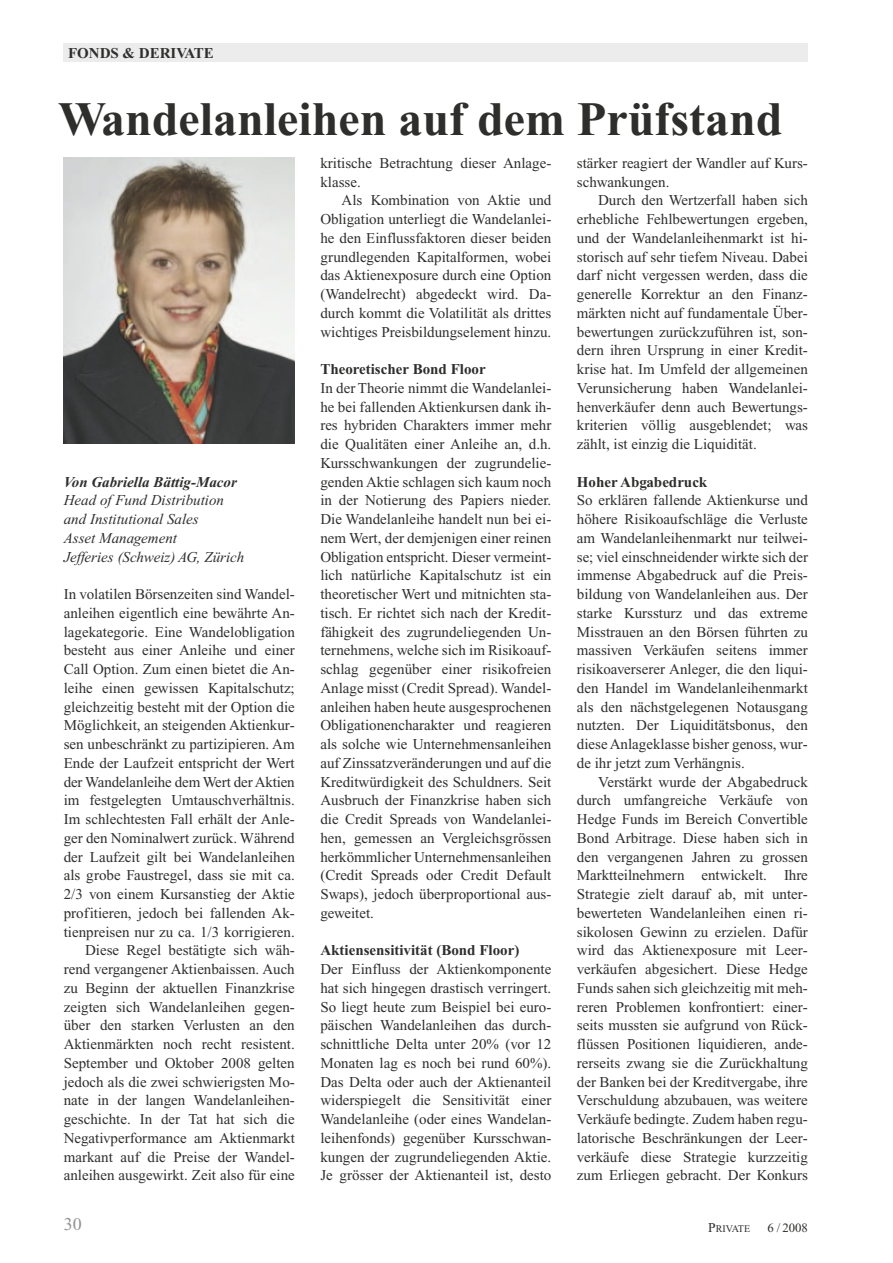
<style>
.page{position:relative;width:893px;height:1263px;background:#fff}
.page>*{position:absolute;margin:0;border:0;box-sizing:border-box;transform-origin:0 0}
.t1{font:700 48px "Times New Roman";color:#2e2e2d}
.t2{font:18px "Times New Roman";color:#919294}
.t3{font:15px/18.8px "Times New Roman";color:#2e2e2d;text-align:justify}
.t4{font:italic 15px/18.8px "Times New Roman";color:#2e2e2d}
.t5{font:700 15px "Times New Roman";color:#2e2e2d}
.t6{font:italic 700 15px "Times New Roman";color:#2e2e2d}
.t7{font:12.75px "Times New Roman";color:#2e2e2d}
.t8{font:10.2px "Times New Roman";color:#2e2e2d}
.s1{font-size:13.5px}
</style>
<div class="page">
<div style="left:64px;top:44px;width:744px;height:18px;background:#ececed"></div>
<img style="left:64px;top:158px;width:231px;height:285px">
<p class="t5" style="left:68px;top:48px;width:147px">XFONDS &amp; DERIVATE</p>
<h1 class="t1" style="left:58px;top:103px;width:726px">Wandelanleihen auf dem Prüfstand</h1>
<p class="t6" style="left:64px;top:477px;width:175px">Von Gabriella Bättig-Macor</p>
<p class="t4" style="left:64px;top:492px;width:182px">Head of Fund Distribution and Institutional Sales<br>Asset Management<br>Jefferies (Schweiz) AG, Zürich</p>
<p class="t3" style="left:64px;top:586px;width:233px;text-align:right">In volatilen Börsenzeiten sind Wandel&shy;anleihen eigentlich eine bewährte An&shy;lagekategorie. Eine Wandelobligation besteht aus einer Anleihe und einer Call Option. Zum einen bietet die An&shy;leihe einen gewissen Kapitalschutz; gleichzeitig besteht mit der Option die Möglichkeit, an steigenden Aktienkur&shy;sen unbeschränkt zu partizipieren. Am Ende der Laufzeit entspricht der Wert der Wandelanleihe dem Wert der Aktien im festgelegten Umtauschverhältnis.<br>Im schlechtesten Fall erhält der Anle&shy;ger den Nominalwert zurück. Während der Laufzeit gilt bei Wandelanleihen als grobe Faustregel, dass sie mit ca.<br>2/3 von einem Kursanstieg der Aktie profitieren, jedoch bei fallenden Ak&shy;tienpreisen nur zu ca. 1/3 korrigieren.<br>Diese Regel bestätigte sich wäh&shy;rend vergangener Aktienbaissen. Auch zu Beginn der aktuellen Finanzkrise zeigten sich Wandelanleihen gegen&shy;über den starken Verlusten an den Aktienmärkten noch recht resistent.<br>September und Oktober 2008 gelten jedoch als die zwei schwierigsten Mo&shy;nate in der langen Wandelanleihen&shy;geschichte. In der Tat hat sich die Negativperformance am Aktienmarkt markant auf die Preise der Wandel&shy;anleihen ausgewirkt. Zeit also für eine</p>
<p class="t3" style="left:320px;top:155px;width:233px">kritische Betrachtung dieser Anlage&shy;klasse.</p>
<p class="t3" style="left:320px;top:192px;width:233px;text-indent:21px">Als Kombination von Aktie und Obligation unterliegt die Wandelanlei&shy;he den Einflussfaktoren dieser beiden grundlegenden Kapitalformen, wobei das Aktienexposure durch eine Option (Wandelrecht) abgedeckt wird. Da&shy;durch kommt die Volatilität als drittes wichtiges Preisbildungselement hinzu.</p>
<p class="t5" style="left:320px;top:364px;width:167px">Theoretischer Bond Floor</p>
<p class="t3" style="left:320px;top:380px;width:233px">In der Theorie nimmt die Wandelanlei&shy;he bei fallenden Aktienkursen dank ih&shy;res hybriden Charakters immer mehr die Qualitäten einer Anleihe an, d.h.<br>Kursschwankungen der zugrundelie&shy;genden Aktie schlagen sich kaum noch in der Notierung des Papiers nieder.<br>Die Wandelanleihe handelt nun bei ei&shy;nem Wert, der demjenigen einer reinen Obligation entspricht. Dieser vermeint&shy;lich natürliche Kapitalschutz ist ein theoretischer Wert und mitnichten sta&shy;tisch. Er richtet sich nach der Kredit&shy;fähigkeit des zugrundeliegenden Un&shy;ternehmens, welche sich im Risikoauf&shy;schlag gegenüber einer risikofreien Anlage misst (Credit Spread). Wandel&shy;anleihen haben heute ausgesprochenen Obligationencharakter und reagieren als solche wie Unternehmensanleihen auf Zinssatzveränderungen und auf die Kreditwürdigkeit des Schuldners. Seit Ausbruch der Finanzkrise haben sich die Credit Spreads von Wandelanlei&shy;hen, gemessen an Vergleichsgrössen herkömmlicher Unternehmensanleihen (Credit Spreads oder Credit Default Swaps), jedoch überproportional aus&shy;geweitet.</p>
<p class="t5" style="left:320px;top:945px;width:200px">Aktiensensitivität (Bond Floor)</p>
<p class="t3" style="left:320px;top:961px;width:233px">Der Einfluss der Aktienkomponente hat sich hingegen drastisch verringert.<br>So liegt heute zum Beispiel bei euro&shy;päischen Wandelanleihen das durch&shy;schnittliche Delta unter 20% (vor 12<br>Monaten lag es noch bei rund 60%).<br>Das Delta oder auch der Aktienanteil widerspiegelt die Sensitivität einer Wandelanleihe (oder eines Wandelan&shy;leihenfonds) gegenüber Kursschwan&shy;kungen der zugrundeliegenden Aktie.<br>Je grösser der Aktienanteil ist, desto</p>
<p class="t3" style="left:577px;top:155px;width:233px">stärker reagiert der Wandler auf Kurs&shy;schwankungen.</p>
<p class="t3" style="left:577px;top:192px;width:233px;text-indent:21px">Durch den Wertzerfall haben sich erhebliche Fehlbewertungen ergeben, und der Wandelanleihenmarkt ist hi&shy;storisch auf sehr tiefem Niveau. Dabei darf nicht vergessen werden, dass die generelle Korrektur an den Finanz&shy;märkten nicht auf fundamentale Über&shy;bewertungen zurückzuführen ist, son&shy;dern ihren Ursprung in einer Kredit&shy;krise hat. Im Umfeld der allgemeinen Verunsicherung haben Wandelanlei&shy;henverkäufer denn auch Bewertungs&shy;kriterien völlig ausgeblendet; was zählt, ist einzig die Liquidität.</p>
<p class="t5" style="left:577px;top:477px;width:132px">Hoher Abgabedruck</p>
<p class="t3" style="left:577px;top:492px;width:233px">So erklären fallende Aktienkurse und höhere Risikoaufschläge die Verluste am Wandelanleihenmarkt nur teilwei&shy;se; viel einschneidender wirkte sich der immense Abgabedruck auf die Preis&shy;bildung von Wandelanleihen aus. Der starke Kurssturz und das extreme Misstrauen an den Börsen führten zu massiven Verkäufen seitens immer risikoaverserer Anleger, die den liqui&shy;den Handel im Wandelanleihenmarkt als den nächstgelegenen Notausgang nutzten. Der Liquiditätsbonus, den diese Anlageklasse bisher genoss, wur&shy;de ihr jetzt zum Verhängnis.</p>
<p class="t3" style="left:577px;top:774px;width:233px;text-indent:21px">Verstärkt wurde der Abgabedruck durch umfangreiche Verkäufe von Hedge Funds im Bereich Convertible Bond Arbitrage. Diese haben sich in den vergangenen Jahren zu grossen Marktteilnehmern entwickelt. Ihre Strategie zielt darauf ab, mit unter&shy;bewerteten Wandelanleihen einen ri&shy;sikolosen Gewinn zu erzielen. Dafür wird das Aktienexposure mit Leer&shy;verkäufen abgesichert. Diese Hedge Funds sahen sich gleichzeitig mit meh&shy;reren Problemen konfrontiert: einer&shy;seits mussten sie aufgrund von Rück&shy;flüssen Positionen liquidieren, ande&shy;rerseits zwang sie die Zurückhaltung der Banken bei der Kreditvergabe, ihre Verschuldung abzubauen, was weitere Verkäufe bedingte. Zudem haben regu&shy;latorische Beschränkungen der Leer&shy;verkäufe diese Strategie kurzzeitig zum Erliegen gebracht. Der Konkurs</p>
<p class="t2" style="left:64px;top:1217px;width:19px">30</p>
<p class="t8" style="left:708px;top:1225px;width:44px"><span class="s1">P</span>RIVATE</p>
<p class="t7" style="left:767px;top:1223px;width:42px">6 / 2008</p>
</div>
